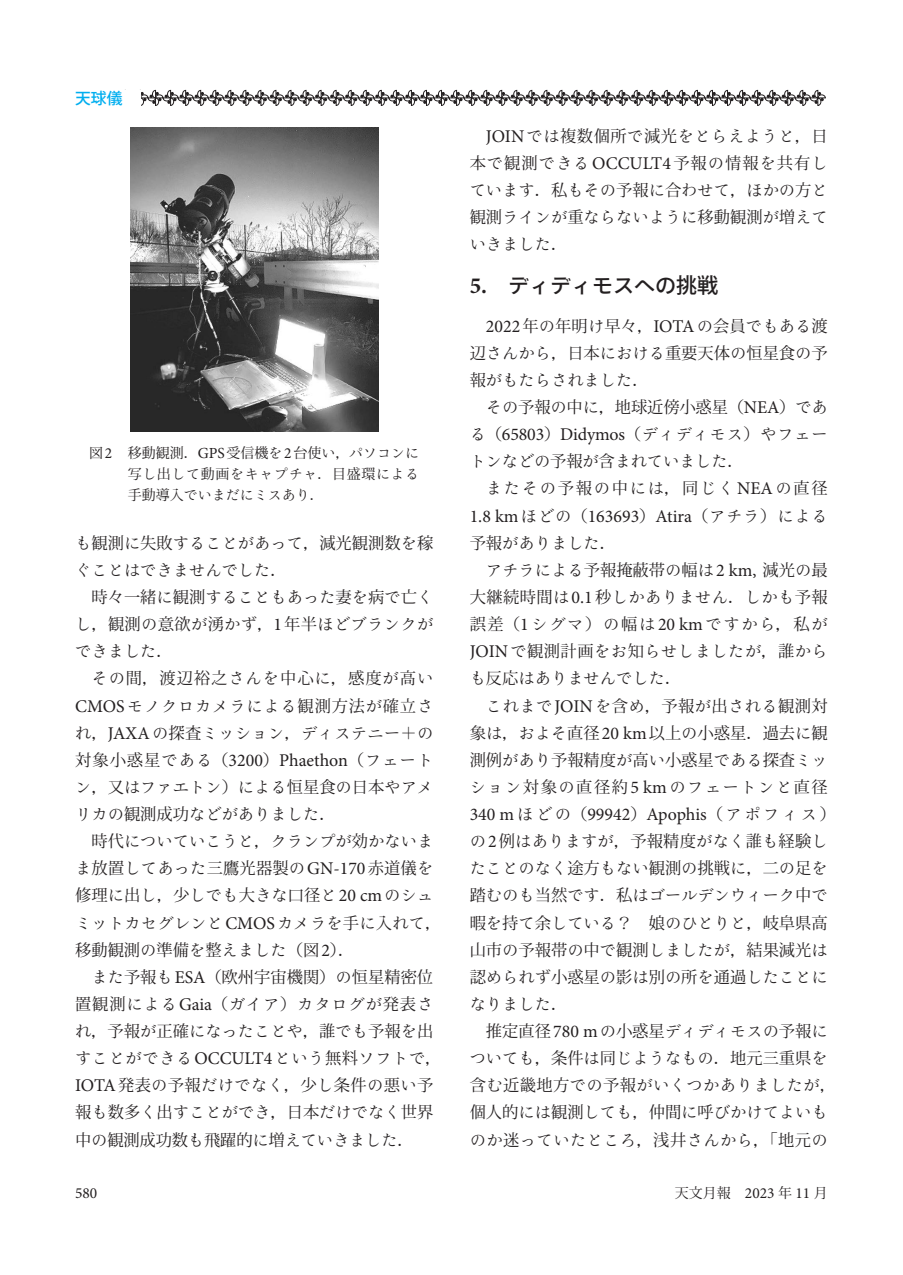
<style>
.page{position:relative;width:903px;height:1275px;background:#fff}
.page>*{position:absolute;margin:0;border:0;box-sizing:border-box;transform-origin:0 0}
.t1{font:500 21px "Ryo Gothic Plus N";color:#231f20}
.t2{font:17.85px "Minion Pro";color:#231f20}
.t3{font:16.28px/27.1px "Ryo Text Plus N";color:#231f20}
.t4{font:16.28px/27.1px "Koz Min Pr 6 N";color:#231f20}
.t5{font:16.28px/27.1px "Ryo Text Plus N";letter-spacing:.035em;color:#231f20}
.t6{font:16.28px/27.1px "Ryo Text Plus N";letter-spacing:.025em;color:#231f20}
.t7{font:16.28px "Ryo Text Plus N";letter-spacing:.03em;color:#231f20}
.t8{font:16.28px "Ryo Text Plus N";letter-spacing:.09em;color:#231f20}
.t9{font:500 15.75px "Koz Go Pr 6 N";color:#00aeef}
.t10{font:15.4px "Minion Pro";color:#231f20}
.t11{font:14px "Koz Min Pr 6 N";color:#231f20}
.t12{font:14px/21px "Ryo Text Plus N";letter-spacing:.025em;color:#231f20}
.s1{font-family:"Minion Pro";font-size:15.4px}
.s2{font-family:"Ryo Text Plus N"}
.s3{font-family:"Koz Min Pr 6 N"}
.s4{font-family:"Minion Pro";font-size:17.85px}
.s5{font-family:"Koz Min Pr 6 N";font-size:16.28px}
.s6{font-family:"Ryo Text Plus N";font-size:16.28px}
.s7{font-family:"Minion Pro";font-weight:700;font-size:23.1px}
.s8{font-family:"Koz Go Pr 6 N"}
</style>
<div class="page">
<img style="left:130px;top:127px;width:248px;height:305px">
<svg style="left:141px;top:90px;width:685px;height:16px"></svg>
<p class="t9" style="left:75px;top:89px;width:65px">天球儀　</p>
<p class="t11" style="left:89px;top:445px;width:332px">図<span class="s1">2</span> 移動観測．<span class="s1">GPS</span>受信機<span class="s2">を</span><span class="s1">2</span>台使<span class="s2">い</span>，<span class="s2">パソコンに</span></p>
<p class="t12" style="left:128px;top:463px;width:293px"><span class="s3">写</span>し<span class="s3">出</span>して<span class="s3">動画</span>をキャプチャ<span class="s3">．目盛環</span>による<span class="s3">手動導入</span>でいまだにミスあり<span class="s3">．</span></p>
<p class="t3" style="left:75px;top:529px;width:360px">も<span class="s3">観測</span>に<span class="s3">失敗</span>することがあって<span class="s3">，減光観測数</span>を<span class="s3">稼</span>ぐことはできませんでした<span class="s3">．</span></p>
<p class="t3" style="left:75px;top:584px;width:360px;text-align:justify;text-indent:16px"><span class="s3">時々一緒</span>に<span class="s3">観測</span>することもあった<span class="s3">妻</span>を<span class="s3">病</span>で<span class="s3">亡</span>くし<span class="s3">，観測</span>の<span class="s3">意欲</span>が<span class="s3">湧</span>かず<span class="s3">，</span><span class="s4">1</span><span class="s3">年半</span>ほどブランクができました<span class="s3">．</span></p>
<p class="t4" style="left:91px;top:665px;width:343px"><span class="s2">その</span>間，渡辺裕之<span class="s2">さんを</span>中心<span class="s2">に</span>，感度<span class="s2">が</span>高<span class="s2">い</span></p>
<p class="t5" style="left:75px;top:692px;width:360px"><span class="s4">CMOS</span>モノクロカメラによる<span class="s3">観測方法</span>が<span class="s3">確立</span>され<span class="s3">，</span><span class="s4">JAXA</span>の<span class="s3">探査</span>ミッション<span class="s3">，</span>ディステニー<span class="s3">＋</span>の</p>
<p class="t2" style="left:75px;top:748px;width:360px"><span class="s5">対象小惑星</span><span class="s6">である</span><span class="s5">（</span>3200<span class="s5">）</span>Phaethon<span class="s5">（</span><span class="s6">フェート</span></p>
<p class="t3" style="left:75px;top:773px;width:360px">ン<span class="s3">，又</span>はファエトン<span class="s3">）</span>による<span class="s3">恒星食</span>の<span class="s3">日本</span>やアメリカの<span class="s3">観測成功</span>などがありました<span class="s3">．</span></p>
<p class="t3" style="left:91px;top:828px;width:343px"><span class="s3">時代</span>についていこうと<span class="s3">，</span>クランプが<span class="s3">効</span>かないま</p>
<p class="t4" style="left:75px;top:855px;width:360px"><span class="s2">ま</span>放置<span class="s2">してあった</span>三鷹光器製<span class="s2">の</span><span class="s4">GN-170</span>赤道儀<span class="s2">を</span></p>
<p class="t3" style="left:75px;top:882px;width:368px"><span class="s3">修理</span>に<span class="s3">出</span>し<span class="s3">，少</span>しでも<span class="s3">大</span>きな<span class="s3">口径</span>と<span class="s4">20 cm</span>のシュミットカセグレンと<span class="s4">CMOS</span>カメラを<span class="s3">手</span>に<span class="s3">入</span>れて<span class="s3">，</span></p>
<p class="t4" style="left:91px;top:936px;width:343px;text-indent:-16px">移動観測<span class="s2">の</span>準備<span class="s2">を</span>整<span class="s2">えました</span>（図<span class="s4">2</span>）．<br><span class="s2">また</span>予報<span class="s2">も</span><span class="s4">ESA</span>（欧州宇宙機関）<span class="s2">の</span>恒星精密位</p>
<p class="t5" style="left:75px;top:990px;width:368px"><span class="s3">置観測</span>による<span class="s4">Gaia</span><span class="s3">（</span>ガイア<span class="s3">）</span>カタログが<span class="s3">発表</span>され<span class="s3">，予報</span>が<span class="s3">正確</span>になったことや<span class="s3">，誰</span>でも<span class="s3">予報</span>を<span class="s3">出</span>すことができる<span class="s4">OCCULT4</span>という<span class="s3">無料</span>ソフトで<span class="s3">，</span></p>
<p class="t4" style="left:75px;top:1072px;width:360px"><span class="s4">IOTA</span>発表<span class="s2">の</span>予報<span class="s2">だけでなく</span>，少<span class="s2">し</span>条件<span class="s2">の</span>悪<span class="s2">い</span>予</p>
<p class="t3" style="left:75px;top:1099px;width:360px"><span class="s3">報</span>も<span class="s3">数多</span>く<span class="s3">出</span>すことができ<span class="s3">，日本</span>だけでなく<span class="s3">世界</span></p>
<p class="t4" style="left:75px;top:1126px;width:340px">中<span class="s2">の</span>観測成功数<span class="s2">も</span>飛躍的<span class="s2">に</span>増<span class="s2">えていきました</span>．</p>
<p class="t7" style="left:486px;top:126px;width:343px"><span class="s4">JOIN</span>では<span class="s3">複数個所</span>で<span class="s3">減光</span>をとらえようと<span class="s3">，日</span></p>
<p class="t4" style="left:470px;top:150px;width:360px">本<span class="s2">で</span>観測<span class="s2">できる</span><span class="s4">OCCULT4</span>予報<span class="s2">の</span>情報<span class="s2">を</span>共有<span class="s2">し</span></p>
<p class="t3" style="left:470px;top:177px;width:360px;text-align:justify">ています<span class="s3">．私</span>もその<span class="s3">予報</span>に<span class="s3">合</span>わせて<span class="s3">，</span>ほかの<span class="s3">方</span>と<span class="s3">観測</span>ラインが<span class="s3">重</span>ならないように<span class="s3">移動観測</span>が<span class="s3">増</span>えていきました<span class="s3">．</span></p>
<p class="t1" style="left:470px;top:272px;width:250px"><span class="s7">5.</span> ディディモスへの<span class="s8">挑戦</span></p>
<p class="t4" style="left:470px;top:313px;width:360px;text-align:right"><span class="s4">2022</span>年<span class="s2">の</span>年明<span class="s2">け</span>早々，<span class="s4">IOTA</span><span class="s2">の</span>会員<span class="s2">でもある</span>渡辺<span class="s2">さんから</span>，日本<span class="s2">における</span>重要天体<span class="s2">の</span>恒星食<span class="s2">の</span>予</p>
<p class="t3" style="left:470px;top:367px;width:181px"><span class="s3">報</span>がもたらされました<span class="s3">．</span></p>
<p class="t4" style="left:486px;top:394px;width:343px"><span class="s2">その</span>予報<span class="s2">の</span>中<span class="s2">に</span>，地球近傍小惑星（<span class="s4">NEA</span>）<span class="s2">であ</span></p>
<p class="t2" style="left:470px;top:423px;width:360px"><span class="s6">る</span><span class="s5">（</span>65803<span class="s5">）</span>Didymos<span class="s5">（</span><span class="s6">ディディモス</span><span class="s5">）</span><span class="s6">やフェー</span></p>
<p class="t3" style="left:486px;top:448px;width:343px;text-indent:-16px">トンなどの<span class="s3">予報</span>が<span class="s3">含</span>まれていました<span class="s3">．<br></span>またその<span class="s3">予報</span>の<span class="s3">中</span>には<span class="s3">，同</span>じく<span class="s4">NEA</span>の<span class="s3">直径</span></p>
<p class="t2" style="left:470px;top:504px;width:360px">1.8 km<span class="s6">ほどの</span><span class="s5">（</span>163693<span class="s5">）</span>Atira<span class="s5">（</span><span class="s6">アチラ</span><span class="s5">）</span><span class="s6">による</span></p>
<p class="t3" style="left:470px;top:529px;width:148px"><span class="s3">予報</span>がありました<span class="s3">．</span></p>
<p class="t3" style="left:486px;top:556px;width:343px">アチラによる<span class="s3">予報掩蔽帯</span>の<span class="s3">幅</span>は<span class="s4">2 km,</span> <span class="s3">減光</span>の<span class="s3">最</span></p>
<p class="t6" style="left:470px;top:584px;width:360px"><span class="s3">大継続時間</span>は<span class="s4">0.1</span><span class="s3">秒</span>しかありません<span class="s3">．</span>しかも<span class="s3">予報</span></p>
<p class="t3" style="left:470px;top:611px;width:360px"><span class="s3">誤差（</span><span class="s4">1</span>シグマ<span class="s3">）</span>の<span class="s3">幅</span>は<span class="s4">20 km</span>ですから<span class="s3">，私</span>が</p>
<p class="t7" style="left:470px;top:641px;width:360px"><span class="s4">JOIN</span>で<span class="s3">観測計画</span>をお<span class="s3">知</span>らせしましたが<span class="s3">，誰</span>から</p>
<p class="t3" style="left:470px;top:665px;width:213px">も<span class="s3">反応</span>はありませんでした<span class="s3">．</span></p>
<p class="t3" style="left:486px;top:692px;width:343px">これまで<span class="s4">JOIN</span>を<span class="s3">含</span>め<span class="s3">，予報</span>が<span class="s3">出</span>される<span class="s3">観測対</span></p>
<p class="t4" style="left:470px;top:719px;width:360px">象<span class="s2">は</span>，<span class="s2">およそ</span>直径<span class="s4">20 km</span>以上<span class="s2">の</span>小惑星．過去<span class="s2">に</span>観測例<span class="s2">があり</span>予報精度<span class="s2">が</span>高<span class="s2">い</span>小惑星<span class="s2">である</span>探査<span class="s2">ミッ</span></p>
<p class="t8" style="left:470px;top:777px;width:360px">ション<span class="s3">対象</span>の<span class="s3">直径約</span><span class="s4">5 km</span>のフェートンと<span class="s3">直径</span></p>
<p class="t2" style="left:470px;top:802px;width:368px">340 m <span class="s6">ほどの</span><span class="s5">（</span>99942<span class="s5">）</span>Apophis<span class="s5">（</span><span class="s6">アポフィス</span><span class="s5">）</span></p>
<p class="t3" style="left:470px;top:828px;width:360px;text-align:justify">の<span class="s4">2</span><span class="s3">例</span>はありますが<span class="s3">，予報精度</span>がなく<span class="s3">誰</span>も<span class="s3">経験</span>したことのなく<span class="s3">途方</span>もない<span class="s3">観測</span>の<span class="s3">挑戦</span>に<span class="s3">，二</span>の<span class="s3">足</span>を<span class="s3">踏</span>むのも<span class="s3">当然</span>です<span class="s3">．私</span>はゴールデンウィーク<span class="s3">中</span>で</p>
<p class="t4" style="left:470px;top:909px;width:360px">暇<span class="s2">を</span>持<span class="s2">て</span>余<span class="s2">している</span>？　娘<span class="s2">のひとりと</span>，岐阜県高山市<span class="s2">の</span>予報帯<span class="s2">の</span>中<span class="s2">で</span>観測<span class="s2">しましたが</span>，結果減光<span class="s2">は</span></p>
<p class="t3" style="left:470px;top:963px;width:360px"><span class="s3">認</span>められず<span class="s3">小惑星</span>の<span class="s3">影</span>は<span class="s3">別</span>の<span class="s3">所</span>を<span class="s3">通過</span>したことになりました<span class="s3">．</span></p>
<p class="t4" style="left:486px;top:1018px;width:343px">推定直径<span class="s4">780 m</span><span class="s2">の</span>小惑星<span class="s2">ディディモスの</span>予報<span class="s2">に</span></p>
<p class="t6" style="left:470px;top:1045px;width:368px">ついても<span class="s3">，条件</span>は<span class="s3">同</span>じようなもの<span class="s3">．地元三重県</span>を<span class="s3">含</span>む<span class="s3">近畿地方</span>での<span class="s3">予報</span>がいくつかありましたが<span class="s3">，個人的</span>には<span class="s3">観測</span>しても<span class="s3">，仲間</span>に<span class="s3">呼</span>びかけてよいものか<span class="s3">迷</span>っていたところ<span class="s3">，浅井</span>さんから<span class="s3">，「地元</span>の</p>
<p class="t10" style="left:75px;top:1182px;width:24px">580</p>
<p class="t11" style="left:675px;top:1185px;width:154px">天文月報　<span class="s1">2023</span> 年 <span class="s1">11</span> 月</p>
</div>
